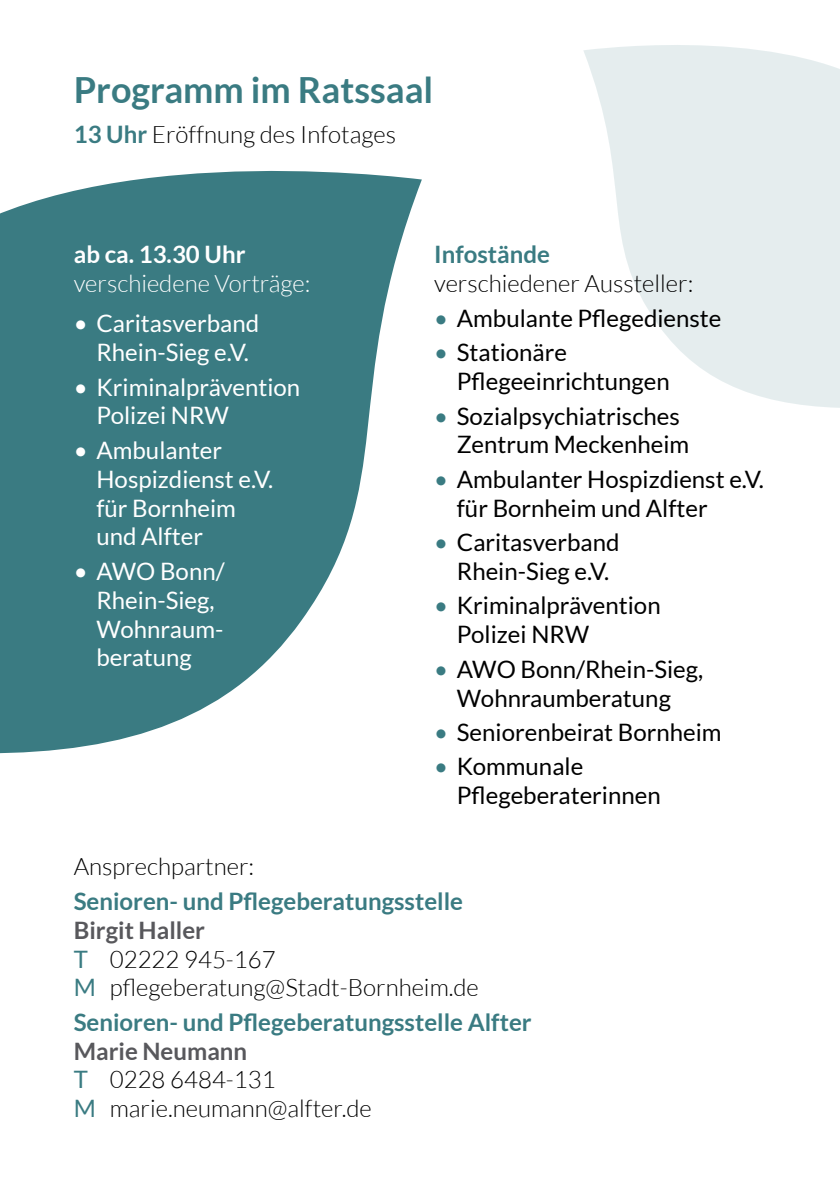
<style>
.page{position:relative;width:840px;height:1191px;background:#fff}
.page>*{position:absolute;margin:0;border:0;box-sizing:border-box;transform-origin:0 0}
.t1{font:700 36px "Lato";color:#3a7b82}
.t2{font:24px/28.8px "Lato";color:#000}
.t3{font:300 24px/28.8px "Lato";color:#000}
.t4{font:24px/28.8px "Lato";color:#fff}
.t5{font:700 24px "Lato";color:#3a7b82}
.t6{font:300 24px "Lato";color:#fff}
.t7{font:700 24px "Lato";color:#fff}
.s1{font-weight:700;color:#3a7b82}
.s2{color:#3a7b82}
.s3{font-weight:700;color:#58585c}
.s4{font-weight:400;color:#3a7b82}
</style>
<div class="page">
<svg style="left:0;top:170px;width:421px;height:583px;fill:#3a7b82"></svg>
<svg style="left:583px;top:45px;width:256px;height:363px;fill:#e5edee"></svg>
<h1 class="t1" style="left:74px;top:69px;width:361px">Programm im Ratssaal</h1>
<p class="t3" style="left:74px;top:120px;width:323px"><span class="s1">13 Uhr</span> Eröffnung des Infotages</p>
<p class="t7" style="left:74px;top:241px;width:173px">ab ca. 13.30 Uhr</p>
<p class="t6" style="left:74px;top:271px;width:238px">verschiedene Vorträge:</p>
<p class="t4" style="left:74px;top:309px;width:187px;text-align:center">• Caritasverband<br>Rhein-Sieg e.V.</p>
<p class="t4" style="left:96px;top:372px;width:205px;text-indent:-23px">• Kriminalprävention<br>Polizei NRW</p>
<p class="t4" style="left:96px;top:436px;width:178px;text-indent:-23px">• Ambulanter<br>Hospizdienst e.V. für Bornheim und Alfter</p>
<p class="t4" style="left:96px;top:556px;width:130px;text-indent:-23px">• AWO Bonn/<br>Rhein-Sieg,<br>Wohnraum&shy;beratung</p>
<p class="t5" style="left:434px;top:241px;width:117px">Infostände</p>
<p class="t3" style="left:434px;top:269px;width:260px">verschiedener Aussteller:</p>
<p class="t2" style="left:434px;top:303px;width:289px"><span class="s2">•</span> Ambulante Pflegedienste</p>
<p class="t2" style="left:456px;top:338px;width:214px;text-indent:-23px"><span class="s2">•</span> Stationäre<br>Pflegeeinrichtungen</p>
<p class="t2" style="left:456px;top:401px;width:234px;text-indent:-23px"><span class="s2">•</span> Sozialpsychiatrisches<br>Zentrum Meckenheim</p>
<p class="t2" style="left:456px;top:464px;width:308px;text-indent:-23px"><span class="s2">•</span> Ambulanter Hospizdienst e.V. für Bornheim und Alfter</p>
<p class="t2" style="left:434px;top:528px;width:187px;text-align:center"><span class="s2">•</span> Caritasverband<br>Rhein-Sieg e.V.</p>
<p class="t2" style="left:456px;top:591px;width:205px;text-indent:-23px"><span class="s2">•</span> Kriminalprävention<br>Polizei NRW</p>
<p class="t2" style="left:434px;top:654px;width:270px;text-align:center"><span class="s2">•</span> AWO Bonn/Rhein-Sieg,<br>Wohnraumberatung</p>
<p class="t2" style="left:434px;top:717px;width:289px"><span class="s2">•</span> Seniorenbeirat Bornheim</p>
<p class="t2" style="left:456px;top:752px;width:205px;text-indent:-23px"><span class="s2">•</span> Kommunale<br>Pflegeberaterinnen</p>
<p class="t3" style="left:74px;top:852px;width:182px">Ansprechpartner:</p>
<p class="t5" style="left:74px;top:887px;width:390px">Senioren- und Pflegeberatungsstelle</p>
<p class="t3" style="left:74px;top:915px;width:406px"><span class="s3">Birgit Haller<br></span><span class="s4">T</span> 02222 945-167<br><span class="s4">M</span> pflegeberatung@Stadt-Bornheim.de</p>
<p class="t5" style="left:74px;top:1008px;width:459px">Senioren- und Pflegeberatungsstelle Alfter</p>
<p class="t3" style="left:74px;top:1036px;width:299px"><span class="s3">Marie Neumann<br></span><span class="s4">T</span> 0228 6484-131<br><span class="s4">M</span> marie.neumann@alfter.de</p>
</div>
